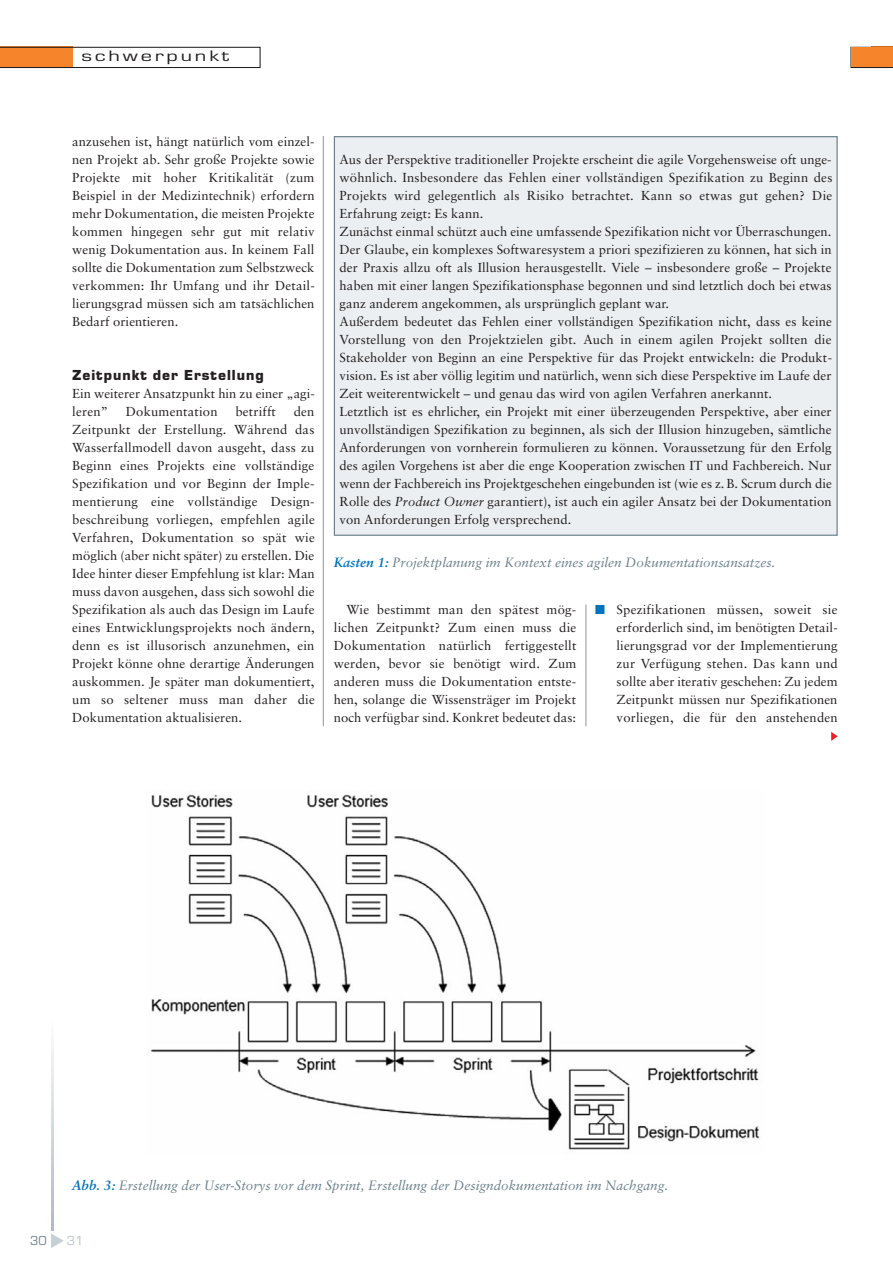
<style>
.page{position:relative;width:893px;height:1263px;background:#fff}
.page>*{position:absolute;margin:0;border:0;box-sizing:border-box;transform-origin:0 0}
.t1{font:15.75px "Eurostile";letter-spacing:.125em;color:#231f20;scale:1.43 1}
.t2{font:700 14.25px "Eurostile BQ";letter-spacing:.07em;color:#231f20}
.t3{font:italic 13.5px "Sabon";color:#6c818c}
.t4{font:13.5px "Eurostile";color:#6c818c}
.t5{font:13.5px "Eurostile";color:#b6c2c9}
.t6{font:13.05px/18px "Sabon";letter-spacing:.005em;color:#231f20;text-align:justify}
.s1{font-style:italic}
.s2{font-weight:700;color:#0073bc}
.s3{color:#0073bc}
</style>
<div class="page">
<svg style="left:51px;top:1233px;width:13px;height:15px"></svg>
<svg style="left:0;top:47px;width:261px;height:21px"></svg>
<div style="left:850px;top:47px;width:43px;height:21px;border:1px solid #231f20"></div>
<hr style="left:323px;top:136px;width:1px;height:590px;background:#939598">
<hr style="left:586px;top:605px;width:1px;height:121px;background:#939598">
<img style="left:150px;top:794px;width:610px;height:356px">
<div style="left:335px;top:137px;width:501px;height:398px;background:#ebeff1"></div>
<svg style="left:831px;top:732px;width:7px;height:9px"></svg>
<div style="left:852px;top:48px;width:41px;height:19px;background:#f5842a"></div>
<p class="t1" style="left:81px;top:50px;width:105px">schwerpunkt</p>
<p class="t6" style="left:72px;top:133px;width:244px">anzusehen ist, hängt natürlich vom einzel&shy;nen Projekt ab. Sehr große Projekte sowie Projekte mit hoher Kritikalität (zum Beispiel in der Medizintechnik) erfordern mehr Dokumentation, die meisten Projekte kommen hingegen sehr gut mit relativ wenig Dokumentation aus. In keinem Fall sollte die Dokumentation zum Selbstzweck verkommen: Ihr Umfang und ihr Detail - lierungs grad müssen sich am tatsächlichen Bedarf orientieren.</p>
<p class="t2" style="left:72px;top:370px;width:193px">Zeitpunkt der Erstellung</p>
<p class="t6" style="left:72px;top:385px;width:244px">Ein weiterer Ansatzpunkt hin zu einer „agi&shy;leren”</p>
<p class="t6" style="left:72px;top:403px;width:244px;text-indent:221px">den Zeitpunkt der Erstellung. Während das Wasserfallmodell davon ausgeht, dass zu Beginn eines Projekts eine vollständige Spezifikation und vor Beginn der Imple - mentierung eine vollständige Design - beschreibung vorliegen, empfehlen agile Verfahren, Dokumentation so spät wie möglich (aber nicht später) zu erstellen. Die Idee hinter dieser Empfehlung ist klar: Man muss davon ausgehen, dass sich sowohl die Spezifikation als auch das Design im Laufe eines Entwicklungsprojekts noch ändern, denn es ist illusorisch anzunehmen, ein Projekt könne ohne derartige Änderungen auskommen. Je später man dokumentiert, um so seltener muss man daher die Dokumentation aktualisieren.</p>
<p class="t6" style="left:126px;top:403px;width:93px">Dokumentation</p>
<p class="t6" style="left:235px;top:403px;width:42px">betrifft</p>
<p class="t6" style="left:339px;top:151px;width:494px;text-align:left">Aus der Perspektive traditioneller Projekte erscheint die agile Vorgehensweise oft unge&shy;wöhnlich. Insbesondere das Fehlen einer vollständigen Spezifikation zu Beginn des Projekts wird gelegentlich als Risiko betrachtet. Kann so etwas gut gehen? Die Erfahrung zeigt: Es kann.<br>Zunächst einmal schützt auch eine umfassende Spezifikation nicht vor Überraschungen.<br>Der Glaube, ein komplexes Softwaresystem a priori spezifizieren zu können, hat sich in der Praxis allzu oft als Illusion herausgestellt. Viele – insbesondere große – Projekte haben mit einer langen Spezifikationsphase begonnen und sind letztlich doch bei etwas ganz anderem angekommen, als ursprünglich geplant war.<br>Außerdem bedeutet das Fehlen einer vollständigen Spezifikation nicht, dass es keine Vorstellung von den Projektzielen gibt. Auch in einem agilen Projekt sollten die Stakeholder von Beginn an eine Perspektive für das Projekt entwickeln: die Produkt - vision. Es ist aber völlig legitim und natürlich, wenn sich diese Perspektive im Laufe der Zeit weiterentwickelt – und genau das wird von agilen Verfahren anerkannt.<br>Letztlich ist es ehrlicher, ein Projekt mit einer überzeugenden Perspektive, aber einer unvollständigen Spezifikation zu beginnen, als sich der Illusion hinzugeben, sämtliche Anforderungen von vornherein formulieren zu können. Voraussetzung für den Erfolg des agilen Vorgehens ist aber die enge Kooperation zwischen IT und Fachbereich. Nur wenn der Fachbereich ins Projektgeschehen eingebunden ist (wie es z. B. Scrum durch die Rolle des <span class="s1">Product Owner</span> garantiert), ist auch ein agiler Ansatz bei der Dokumentation von Anforderungen Erfolg versprechend.</p>
<p class="t3" style="left:334px;top:557px;width:443px"><span class="s2">Kasten 1:</span> Projektplanung im Kontext eines agilen Dokumentationsansatzes.</p>
<p class="t6" style="left:334px;top:601px;width:244px;text-indent:13px">Wie bestimmt man den spätest mög&shy;lichen Zeitpunkt? Zum einen muss die Dokumentation natürlich fertiggestellt werden, bevor sie benötigt wird. Zum anderen muss die Dokumentation entste&shy;hen, solange die Wissensträger im Projekt noch verfügbar sind. Konkret bedeutet das:</p>
<p class="t6" style="left:617px;top:601px;width:223px;text-indent:-21px"><span class="s3">■</span> Spezifikationen müssen, soweit sie erforderlich sind, im benötigten Detail - lierungsgrad vor der Implementierung zur Verfügung stehen. Das kann und sollte aber iterativ geschehen: Zu jedem Zeitpunkt müssen nur Spezifikationen vorliegen, die für den anstehenden</p>
<p class="t3" style="left:72px;top:1179px;width:597px"><span class="s2">Abb. 3:</span> Erstellung der User-Storys vor dem Sprint, Erstellung der Designdokumentation im Nachgang.</p>
<p class="t4" style="left:30px;top:1236px;width:18px">30</p>
<p class="t5" style="left:67px;top:1236px;width:18px">31</p>
</div>
